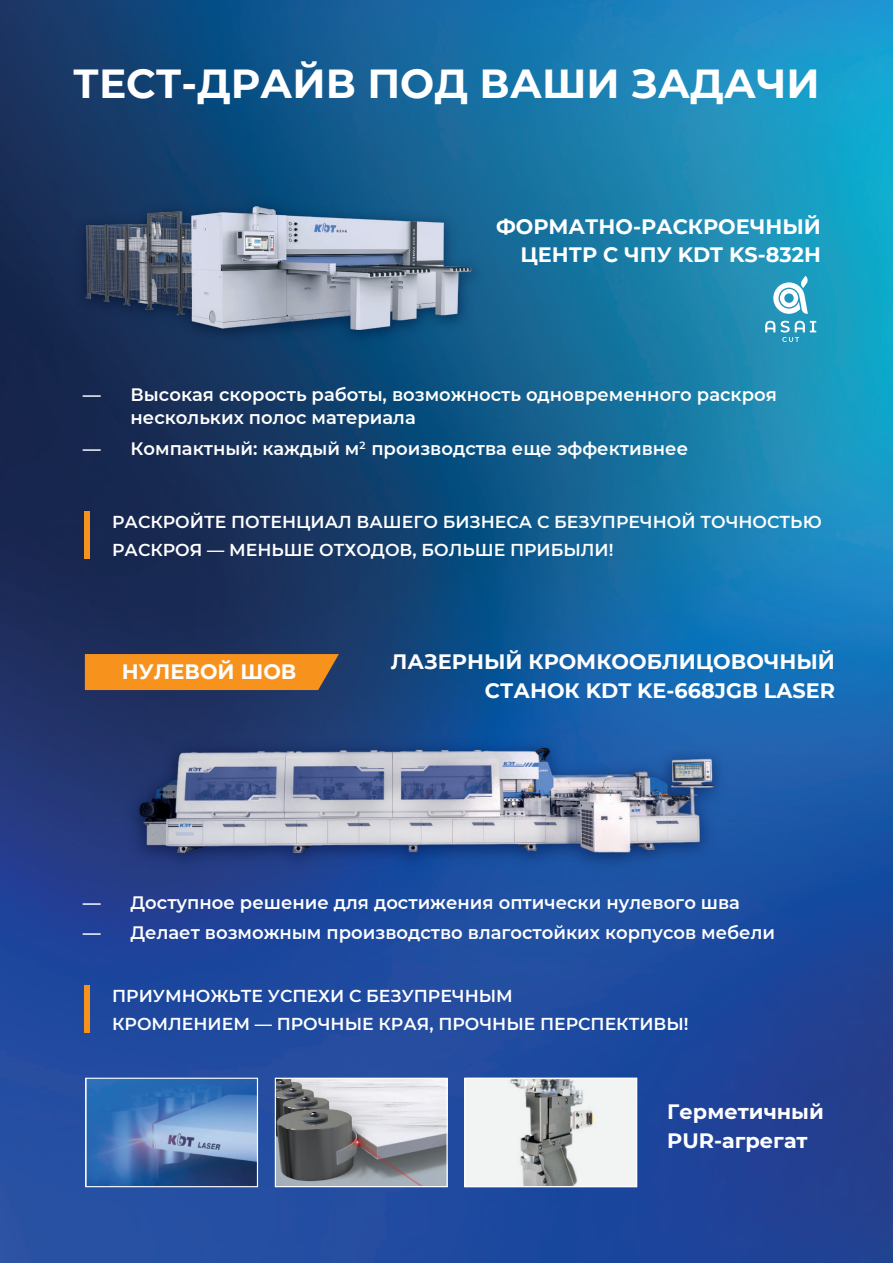
<style>
.page{position:relative;width:893px;height:1263px;background:#fff}
.page>*{position:absolute;margin:0;border:0;box-sizing:border-box;transform-origin:0 0}
.t1{font:700 40.5px "Montserrat";color:#fff}
.t2{font:700 20.85px/28.3px "Montserrat";color:#fff;text-align:right}
.t3{font:600 18px/22.5px "Montserrat";color:#fff}
.t4{font:600 17.25px/28.5px "Montserrat";color:#fff}
</style>
<div class="page">
<img style="left:0;top:0;width:893px;height:1263px">
<div style="left:85px;top:511px;width:5px;height:48px;background:#f7931d"></div>
<div style="left:85px;top:985px;width:5px;height:48px;background:#f7931d"></div>
<img style="left:68px;top:190px;width:423px;height:162px">
<img style="left:54px;top:185px;width:431px;height:163px">
<img style="left:118px;top:731px;width:617px;height:147px">
<img style="left:129px;top:596px;width:593px;height:396px">
<div style="left:85px;top:654px;width:254px;height:36px;background:#f7931d"></div>
<svg style="left:765px;top:321px;width:51px;height:21px"></svg>
<svg style="left:773px;top:276px;width:35px;height:38px"></svg>
<svg style="left:277px;top:1080px;width:169px;height:105px;background:#9b9ca0"></svg>
<div style="left:275px;top:1078px;width:173px;height:109px;border:1px solid #fff"></div>
<svg style="left:87px;top:1080px;width:169px;height:105px;background:#4d7ab4"></svg>
<div style="left:85px;top:1078px;width:173px;height:109px;border:1px solid #fff"></div>
<svg style="left:466px;top:1079px;width:169px;height:106px"></svg>
<div style="left:464px;top:1077px;width:173px;height:110px;border:1px solid #fff"></div>
<h1 class="t1" style="left:73px;top:55px;width:748px">ТЕСТ-ДРАЙВ ПОД ВАШИ ЗАДАЧИ</h1>
<p class="t2" style="left:496px;top:211px;width:326px">ФОРМАТНО-РАСКРОЕЧНЫЙ<br>ЦЕНТР С ЧПУ KDT KS-832H</p>
<p class="t3" style="left:131px;top:383px;width:648px;text-indent:-48px">— Высокая скорость работы, возможность одновременного раскроя нескольких полос материала</p>
<p class="t3" style="left:83px;top:437px;width:607px">— Компактный: каждый м<sup>2</sup> производства еще эффективнее</p>
<p class="t4" style="left:112px;top:506px;width:711px">РАСКРОЙТЕ ПОТЕНЦИАЛ ВАШЕГО БИЗНЕСА С БЕЗУПРЕЧНОЙ ТОЧНОСТЬЮ<br>РАСКРОЯ — МЕНЬШЕ ОТХОДОВ, БОЛЬШЕ ПРИБЫЛИ!</p>
<p class="t2" style="left:122px;top:657px;width:176px">НУЛЕВОЙ ШОВ</p>
<p class="t2" style="left:391px;top:647px;width:445px">ЛАЗЕРНЫЙ КРОМКООБЛИЦОВОЧНЫЙ<br>СТАНОК KDT KE-668JGB LASER</p>
<p class="t3" style="left:83px;top:890px;width:658px">— Доступное решение для достижения оптически нулевого шва</p>
<p class="t3" style="left:83px;top:920px;width:694px">— Делает возможным производство влагостойких корпусов мебели</p>
<p class="t4" style="left:112px;top:980px;width:578px">ПРИУМНОЖЬТЕ УСПЕХИ С БЕЗУПРЕЧНЫМ<br>КРОМЛЕНИЕМ — ПРОЧНЫЕ КРАЯ, ПРОЧНЫЕ ПЕРСПЕКТИВЫ!</p>
<p class="t2" style="left:667px;top:1096px;width:158px;text-align:left">Герметичный<br>PUR-агрегат</p>
</div>
